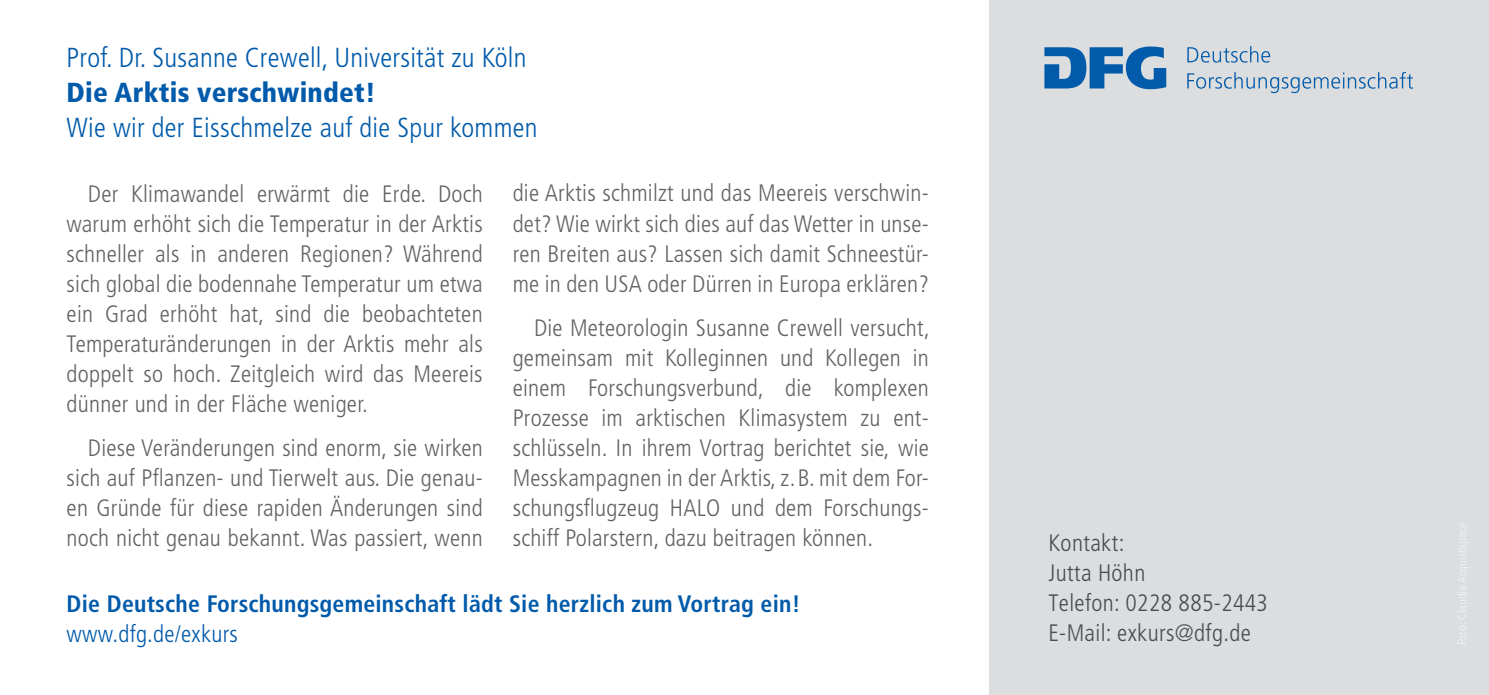
<style>
.page{position:relative;width:1489px;height:695px;background:#fff}
.page>*{position:absolute;margin:0;border:0;box-sizing:border-box;transform-origin:0 0}
.t1{font:300 condensed 27.5px/35px "Frutiger LT Std";letter-spacing:.01em;color:#015aaa}
.exkurs_Fließtext_Sch{font:300 condensed 23.75px/30px "Frutiger LT Std";letter-spacing:.01em;color:#636366;text-align:justify}
.Fließtext{font:700 condensed 23.75px/30px "Frutiger LT Std";letter-spacing:.01em;color:#015aaa}
.t2{font:300 condensed 23.75px/30px "Frutiger LT Std";letter-spacing:.015em;color:#4b4c4d}
.s1{font-weight:900}
.s2{font-weight:300}
</style>
<div class="page">
<div style="left:989px;top:0;width:499px;height:694px;background:#dcdddf"></div>
<svg style="left:1044px;top:47px;width:122px;height:42px"></svg>
<svg style="left:1187px;top:46px;width:82px;height:17px"></svg>
<svg style="left:1187px;top:72px;width:225px;height:21px"></svg>
<p class="t1" style="left:67px;top:40px;width:461px">Prof. Dr. Susanne Crewell, Universität zu Köln<br><span class="s1">Die Arktis verschwindet!</span></p>
<p class="t1" style="left:67px;top:110px;width:472px">Wie wir der Eisschmelze auf die Spur kommen</p>
<p class="exkurs_Fließtext_Sch" style="left:67px;top:179px;width:417px;text-indent:21px">Der Klimawandel erwärmt die Erde. Doch warum erhöht sich die Temperatur in der Arktis schneller als in anderen Regionen? Während sich global die bodennahe Temperatur um etwa ein Grad erhöht hat, sind die beobachteten Temperaturänderungen in der Arktis mehr als doppelt so hoch. Zeitgleich wird das Meereis dünner und in der Fläche weniger.</p>
<p class="exkurs_Fließtext_Sch" style="left:67px;top:433px;width:417px;text-indent:21px">Diese Veränderungen sind enorm, sie wirken sich auf Pflanzen- und Tierwelt aus. Die genau&shy;en Gründe für diese rapiden Änderungen sind noch nicht genau bekannt. Was passiert, wenn</p>
<p class="exkurs_Fließtext_Sch" style="left:512px;top:178px;width:417px">die Arktis schmilzt und das Meereis verschwin&shy;det? Wie wirkt sich dies auf das Wetter in unse&shy;ren Breiten aus? Lassen sich damit Schneestür&shy;me in den USA oder Dürren in Europa erklären?</p>
<p class="exkurs_Fließtext_Sch" style="left:512px;top:313px;width:418px;text-indent:21px">Die Meteorologin Susanne Crewell versucht, gemeinsam mit Kolleginnen und Kollegen in einem Forschungsverbund, die komplexen Prozesse im arktischen Klimasystem zu ent&shy;schlüsseln. In ihrem Vortrag berichtet sie, wie Messkampagnen in der Arktis, z.B. mit dem For&shy;schungsflugzeug HALO und dem Forschungs&shy;schiff Polarstern, dazu beitragen können.</p>
<p class="Fließtext" style="left:67px;top:588px;width:735px">Die Deutsche Forschungsgemeinschaft lädt Sie herzlich zum Vortrag ein! <span class="s2">www.dfg.de/exkurs</span></p>
<p class="t2" style="left:1048px;top:528px;width:221px">Kontakt:<br>Jutta Höhn<br>Telefon: 0228 885-2443<br>E-Mail: exkurs@dfg.de</p>
</div>
